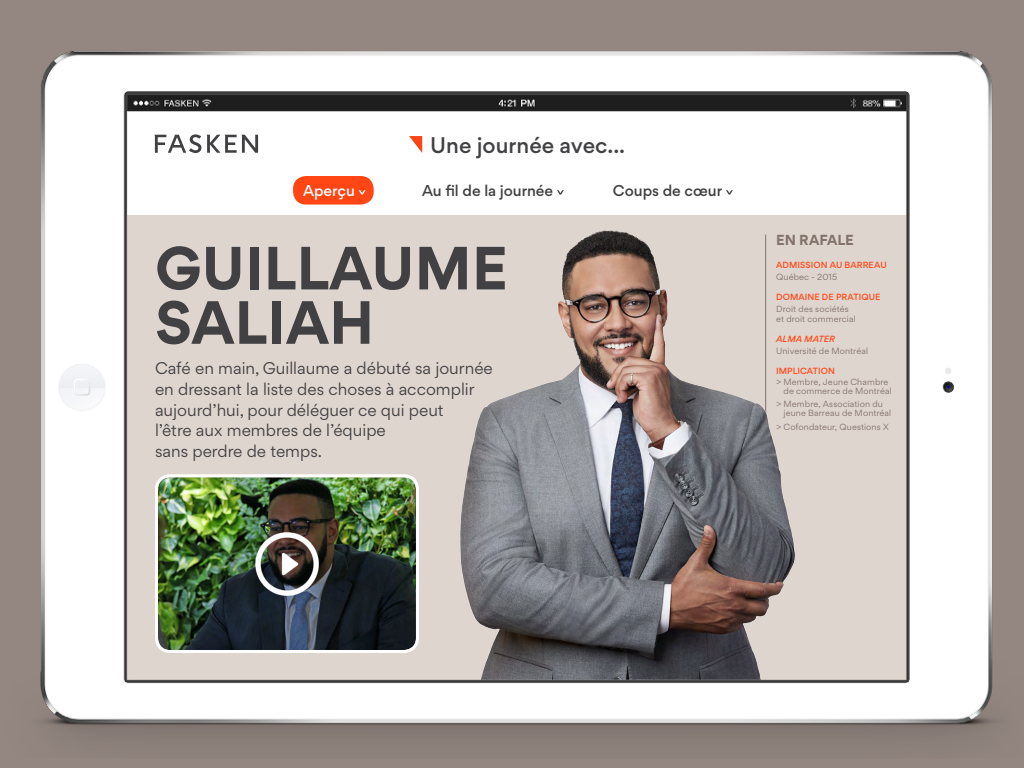
<style>
.page{position:relative;width:1024px;height:768px;background:#948782}
.page>*{position:absolute;margin:0;border:0;box-sizing:border-box;transform-origin:0 0}
.Lawyer_name{font:700 54.4px/54.4px "Gordita";color:#414042}
.t1{font:500 20.2px "Gordita";color:#414042}
.Intro{font:15.2px/20.7px "Gordita";color:#414042}
.Time{font:500 14px "Gordita";letter-spacing:-.005em;color:#414042}
.Time-2{font:500 14px "Gordita";color:#fff}
.big_section_title{font:700 13px "Gordita";letter-spacing:-.005em;color:#82726b}
.Texte_noir{font:8px/9px "Gordita";letter-spacing:.015em;color:#82726b}
.Titre{font:500 8px "Gordita";letter-spacing:.015em;color:#ff4614}
.Titre-2{font:italic 500 8px "Gordita";letter-spacing:.01em;color:#ff4614}
</style>
<div class="page">
<img style="left:40px;top:51px;width:960px;height:689px">
<h2 class="t1" style="left:430px;top:130px;width:196px">Une journée avec...</h2>
<p class="Time-2" style="left:303px;top:180px;width:53px">Aperçu</p>
<p class="Time" style="left:422px;top:180px;width:133px">Au fil de la journée</p>
<p class="Time" style="left:613px;top:180px;width:111px">Coups de cœur</p>
<p class="Lawyer_name" style="left:155px;top:240px;width:354px">GUILLAUME<br>SALIAH</p>
<p class="Intro" style="left:155px;top:358px;width:339px">Café en main, Guillaume a débuté sa journée en dressant la liste des choses à accomplir aujourd’hui, pour déléguer ce qui peut<br>l’être aux membres de l’équipe<br>sans perdre de temps.</p>
<p class="big_section_title" style="left:776px;top:230px;width:79px">EN RAFALE</p>
<p class="Titre" style="left:776px;top:259px;width:112px">ADMISSION AU BARREAU</p>
<p class="Texte_noir" style="left:776px;top:272px;width:63px">Québec - 2015</p>
<p class="Titre" style="left:776px;top:291px;width:106px">DOMAINE DE PRATIQUE</p>
<p class="Texte_noir" style="left:776px;top:304px;width:81px;line-height:10px">Droit des sociétés et droit commercial</p>
<p class="Titre-2" style="left:776px;top:333px;width:60px">ALMA MATER</p>
<p class="Texte_noir" style="left:776px;top:346px;width:93px">Université de Montréal</p>
<p class="Titre" style="left:776px;top:365px;width:60px">IMPLICATION</p>
<p class="Texte_noir" style="left:784px;top:377px;width:110px;text-indent:-7px">&gt; Membre, Jeune Chambre de commerce de Montréal</p>
<p class="Texte_noir" style="left:784px;top:399px;width:109px;text-indent:-7px">&gt; Membre, Association du jeune Barreau de Montréal</p>
<p class="Texte_noir" style="left:776px;top:422px;width:114px">&gt; Cofondateur, Questions X</p>
</div>
